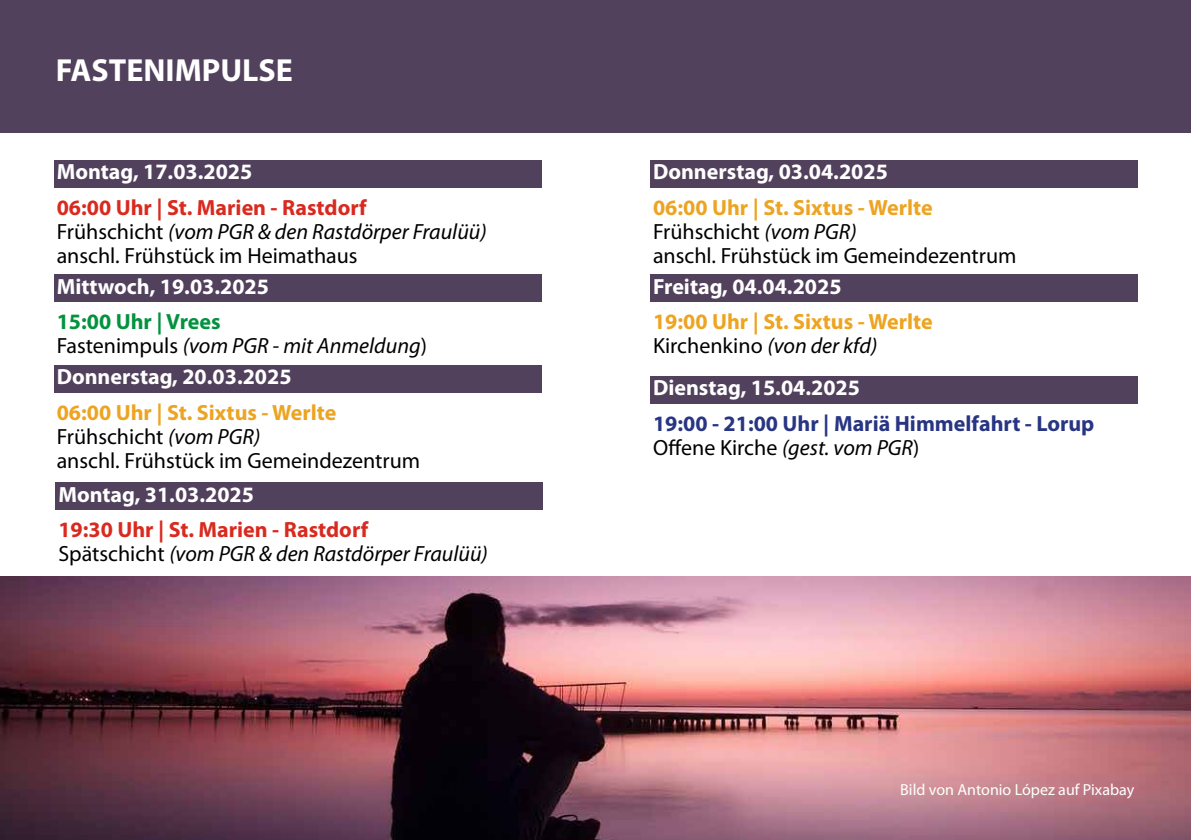
<style>
.page{position:relative;width:1191px;height:840px;background:#fff}
.page>*{position:absolute;margin:0;border:0;box-sizing:border-box;transform-origin:0 0}
.t1{font:700 32px "Myriad Pro";color:#fff}
.t2{font:22px/24px "Myriad Pro";color:#000}
.t3{font:700 22px "Myriad Pro";color:#fff}
.t4{font:italic 22px/24px "Myriad Pro";color:#000}
.t5{font:700 22px/24px "Myriad Pro";color:#283583}
.t6{font:700 22px/24px "Myriad Pro";color:#eda422}
.t7{font:16px "Myriad Pro";color:#fff}
.s1{font-weight:700;color:#d92a1f}
.s2{font-style:italic}
.s3{font-weight:700;font-style:normal;color:#04923f}
.s4{font-style:normal}
.s5{font-weight:700;color:#eda422}
.s6{font-weight:700;font-style:normal;color:#d92a1f}
.s7{font-weight:400;color:#000}
.s8{font-weight:400;font-style:italic;color:#000}
</style>
<div class="page">
<div style="left:595px;top:0;width:596px;height:133px;background:#52415c"></div>
<div style="left:0;top:0;width:595px;height:133px;background:#52415c"></div>
<div style="left:54px;top:160px;width:487px;height:27px;background:#52415c"></div>
<div style="left:54px;top:274px;width:487px;height:28px;background:#52415c"></div>
<div style="left:54px;top:365px;width:487px;height:27px;background:#52415c"></div>
<div style="left:55px;top:482px;width:488px;height:28px;background:#52415c"></div>
<div style="left:650px;top:160px;width:488px;height:27px;background:#52415c"></div>
<div style="left:650px;top:274px;width:488px;height:28px;background:#52415c"></div>
<div style="left:650px;top:376px;width:488px;height:27px;background:#52415c"></div>
<img style="left:0;top:576px;width:1191px;height:263px">
<h1 class="t1" style="left:56px;top:49px;width:239px">FASTENIMPULSE</h1>
<p class="t3" style="left:57px;top:157px;width:197px">Montag, 17.03.2025</p>
<p class="t2" style="left:57px;top:195px;width:431px"><span class="s1">06:00 Uhr | St. Marien - Rastdorf<br></span>Frühschicht <span class="s2">(vom PGR &amp; den Rastdörper Fraulüü) </span>anschl. Frühstück im Heimathaus</p>
<p class="t3" style="left:57px;top:272px;width:214px">Mittwoch, 19.03.2025</p>
<p class="t4" style="left:57px;top:309px;width:372px"><span class="s3">15:00 Uhr | Vrees<br></span><span class="s4">Fastenimpuls</span> (vom PGR - mit Anmeldung<span class="s4">)</span></p>
<p class="t3" style="left:57px;top:362px;width:236px">Donnerstag, 20.03.2025</p>
<p class="t2" style="left:57px;top:400px;width:365px"><span class="s5">06:00 Uhr | St. Sixtus - Werlte<br></span>Frühschicht <span class="s2">(vom PGR)<br></span>anschl. Frühstück im Gemeindezentrum</p>
<p class="t3" style="left:58px;top:479px;width:197px">Montag, 31.03.2025</p>
<p class="t4" style="left:58px;top:517px;width:431px"><span class="s6">19:30 Uhr | St. Marien - Rastdorf<br></span><span class="s4">Spätschicht</span> (vom PGR &amp; den Rastdörper Fraulüü)</p>
<p class="t3" style="left:653px;top:157px;width:236px">Donnerstag, 03.04.2025</p>
<p class="t2" style="left:653px;top:195px;width:365px"><span class="s5">06:00 Uhr | St. Sixtus - Werlte<br></span>Frühschicht <span class="s2">(vom PGR)<br></span>anschl. Frühstück im Gemeindezentrum</p>
<p class="t3" style="left:653px;top:271px;width:190px">Freitag, 04.04.2025</p>
<p class="t6" style="left:653px;top:308px;width:281px">19:00 Uhr | St. Sixtus - Werlte<br><span class="s7">Kirchenkino</span> <span class="s8">(von der kfd)</span></p>
<p class="t3" style="left:653px;top:373px;width:208px">Dienstag, 15.04.2025</p>
<p class="t5" style="left:653px;top:410px;width:443px">19:00 - 21:00 Uhr | Mariä Himmelfahrt - Lorup<br><span class="s7">Offene Kirche</span> <span class="s8">(gest. vom PGR</span><span class="s7">)</span></p>
<p class="t7" style="left:900px;top:779px;width:235px">Bild von Antonio López auf Pixabay</p>
</div>
